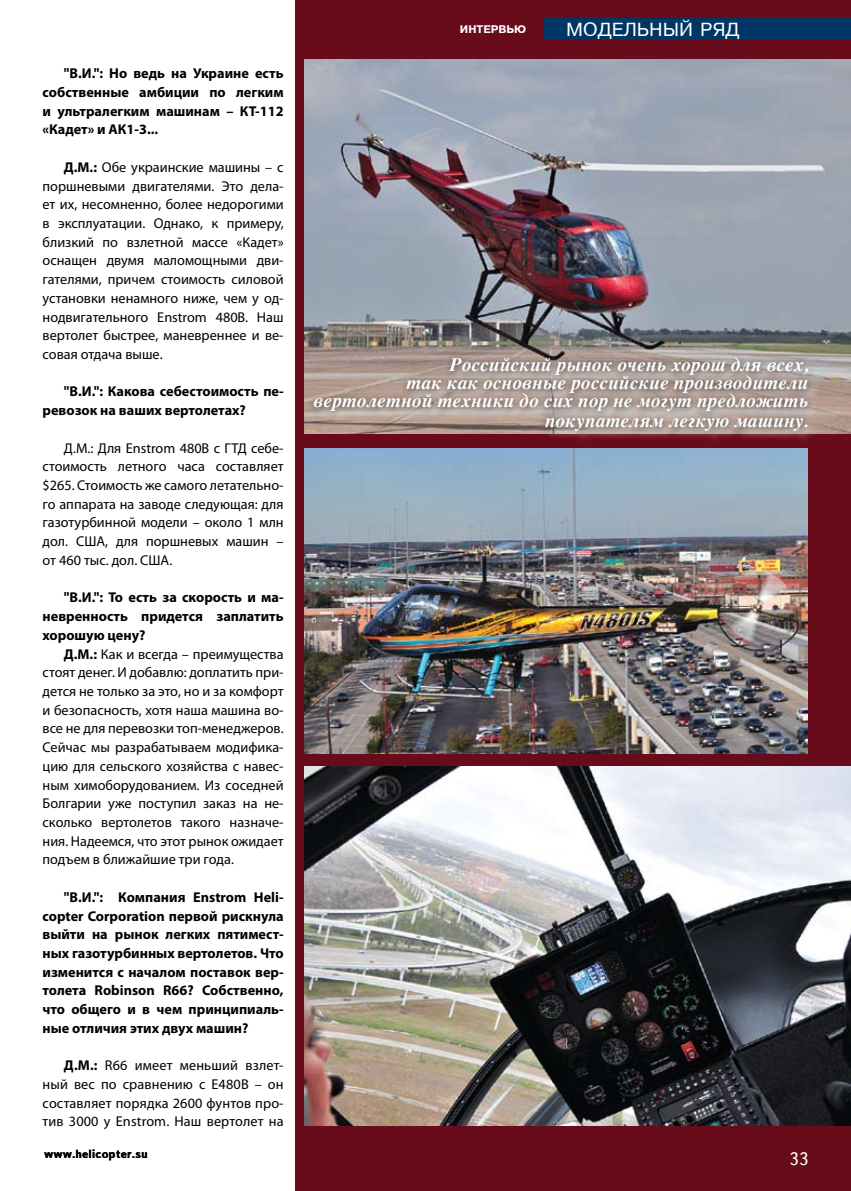
<style>
.page{position:relative;width:851px;height:1191px;background:#fff}
.page>*{position:absolute;margin:0;border:0;box-sizing:border-box;transform-origin:0 0}
.t1{font:italic 700 19.5px/19.5px "Times";color:#fff}
.t2{font:18px "Pragmatica";color:#fff}
.t3{font:18px "Text Book Cyrillic";color:#fff}
.t4{font:14.25px/18.8px "Myriad Pro";color:#000;text-align:justify}
.t5{font:700 14.25px/18.8px "Myriad Pro";color:#000;text-align:justify}
.t6{font:700 12px "Text";color:#000}
.t7{font:700 10.5px "Pragmatica";color:#fff}
.s1{font-weight:700}
</style>
<div class="page">
<div style="left:295px;top:0;width:555px;height:1191px;background:#680c1b"></div>
<img style="left:305px;top:766px;width:545px;height:359px">
<img style="left:305px;top:448px;width:502px;height:306px">
<img style="left:305px;top:59px;width:545px;height:374px">
<div style="left:311px;top:355px;width:509px;height:88px;background:#fff;opacity:.88"></div>
<div style="left:307px;top:350px;width:509px;height:88px;background:#000;opacity:.73"></div>
<div style="left:545px;top:18px;width:305px;height:21px;background:#003663"></div>
<p class="t5" style="left:43px;top:64px;width:242px;text-indent:21px">"В.И.": Но ведь на Украине есть собственные амбиции по легким и ультралегким машинам – КТ-112 «Кадет» и АК1-3...</p>
<p class="t4" style="left:43px;top:157px;width:242px;text-indent:21px"><span class="s1">Д.M.:</span> Обе украинские машины – с поршневыми двигателями. Это дела&shy;ет их, несомненно, более недорогими в эксплуатации. Однако, к примеру, близкий по взлетной массе «Кадет» оснащен двумя маломощными дви&shy;гателями, причем стоимость силовой установки ненамного ниже, чем у од&shy;нодвигательного Enstrom 480B. Наш вертолет быстрее, маневреннее и ве&shy;совая отдача выше.</p>
<p class="t5" style="left:43px;top:382px;width:242px;text-indent:21px">"В.И.": Какова себестоимость пе&shy;ревозок на ваших вертолетах?</p>
<p class="t4" style="left:43px;top:438px;width:242px;text-indent:21px">Д.M.: Для Еnstrom 480В с ГТД себе&shy;стоимость летного часа составляет $265. Стоимость же самого летательно&shy;го аппарата на заводе следующая: для газотурбинной модели – около 1 млн дол. США, для поршневых машин – от 460 тыс. дол. США.</p>
<p class="t5" style="left:43px;top:587px;width:242px;text-indent:21px">"В.И.": То есть за скорость и ма&shy;невренность придется заплатить хорошую цену?</p>
<p class="t4" style="left:43px;top:644px;width:242px;text-indent:21px"><span class="s1">Д.М.:</span> Как и всегда – преимущества стоят денег. И добавлю: доплатить при&shy;дется не только за это, но и за комфорт и безопасность, хотя наша машина во&shy;все не для перевозки топ-менеджеров.<br>Сейчас мы разрабатываем модифика&shy;цию для сельского хозяйства с навес&shy;ным химоборудованием. Из соседней Болгарии уже поступил заказ на не&shy;сколько вертолетов такого назначе&shy;ния. Надеемся, что этот рынок ожидает подъем в ближайшие три года.</p>
<p class="t5" style="left:43px;top:887px;width:242px;text-indent:21px">"В.И.": Компания Enstrom Heli&shy;copter Corporation первой рискнула выйти на рынок легких пятимест&shy;ных газотурбинных вертолетов. Что изменится с началом поставок вер&shy;толета Robinson R66? Собственно, что общего и в чем принципиаль&shy;ные отличия этих двух машин?</p>
<p class="t4" style="left:43px;top:1056px;width:242px;text-indent:21px"><span class="s1">Д.M.:</span> R66 имеет меньший взлет&shy;ный вес по сравнению с E480B – он составляет порядка 2600 фунтов про&shy;тив 3000 у Enstrom. Наш вертолет на</p>
<p class="t6" style="left:44px;top:1146px;width:105px">www.helicopter.su</p>
<p class="t7" style="left:460px;top:23px;width:68px">интервью</p>
<p class="t2" style="left:566px;top:19px;width:175px">Модельн ый ряд</p>
<h1 class="t1" style="left:313px;top:354px;width:496px;line-height:18.5px;text-align:right">Российский рынок очень хорош для всех,<br>так как основные российские производители вертолетной техники до сих пор не могут предложить покупателям легкую машину.</h1>
<h1 class="t1" style="left:616px;top:358px;width:187px">Российский рынок очень хорош для всех, так как основные российские</h1>
<p class="t3" style="left:789px;top:1148px;width:20px">33</p>
</div>
